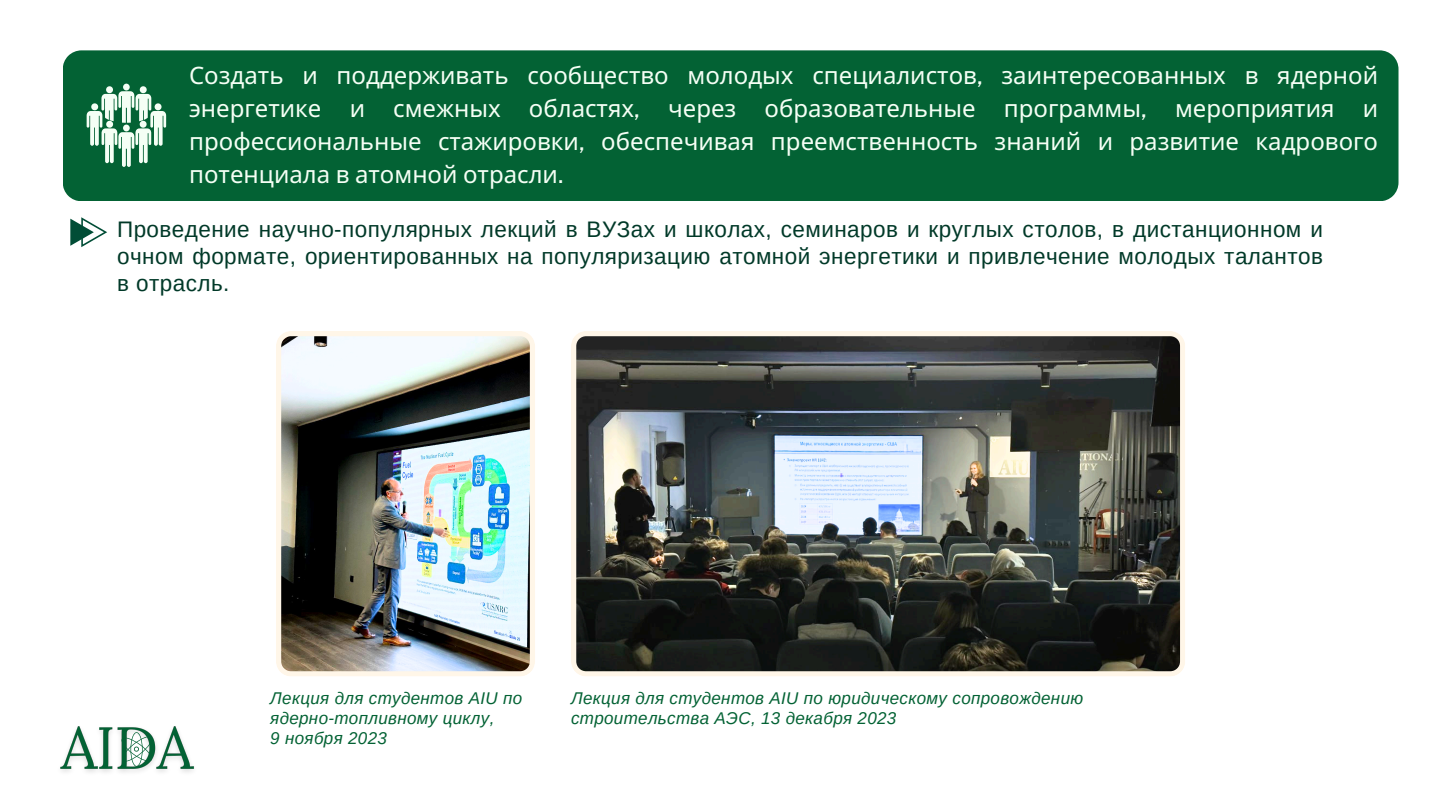
<style>
.page{position:relative;width:1440px;height:810px;background:#fff}
.page>*{position:absolute;margin:0;border:0;box-sizing:border-box;transform-origin:0 0}
.t1{font:24px/33px "Noto Sans";color:#f5fff5;text-align:justify}
.t2{font:22.5px/27px "Arimo";letter-spacing:.02em;color:#013928;text-align:justify}
.t3{font:italic 17px/20.2px "Arimo";letter-spacing:.02em;color:#036234}
.s1{font-family:"Public Sans"}
</style>
<div class="page">
<div style="left:63px;top:50px;width:1335px;height:151px;background:#036234"></div>
<div style="left:123px;top:84px;width:7px;height:7px;background:#f5fff5;border-radius:50%"></div>
<svg style="left:87px;top:86px;width:79px;height:81px"></svg>
<img style="left:60px;top:726px;width:134px;height:46px">
<svg style="left:121px;top:732px;width:31px;height:35px"></svg>
<svg style="left:70px;top:217px;width:37px;height:30px"></svg>
<img style="left:571px;top:331px;width:614px;height:345px">
<img style="left:276px;top:331px;width:259px;height:345px">
<p class="t1" style="left:189px;top:58px;width:1191px">Создать и поддерживать сообщество молодых специалистов<span class="s1">,</span> заинтересованных в ядерной энергетике и смежных областях<span class="s1">,</span> через образовательные программы<span class="s1">,</span> мероприятия и профессиональные стажировки<span class="s1">,</span> обеспечивая преемственность знаний и развитие кадрового потенциала в атомной отрасли<span class="s1">.</span></p>
<h2 class="t2" style="left:117px;top:216px;width:1207px">Проведение научно-популярных лекций в ВУЗах и школах, семинаров и круглых столов, в дистанционном и очном формате, ориентированных на популяризацию атомной энергетики и привлечение молодых талантов в отрасль.</h2>
<p class="t3" style="left:270px;top:688px;width:254px">Лекция для студентов AIU по ядерно-топливному циклу,</p>
<p class="t3" style="left:270px;top:728px;width:118px">9 ноября 2023</p>
<p class="t3" style="left:571px;top:688px;width:514px">Лекция для студентов AIU по юридическому сопровождению строительства АЭС, 13 декабря 2023</p>
</div>
